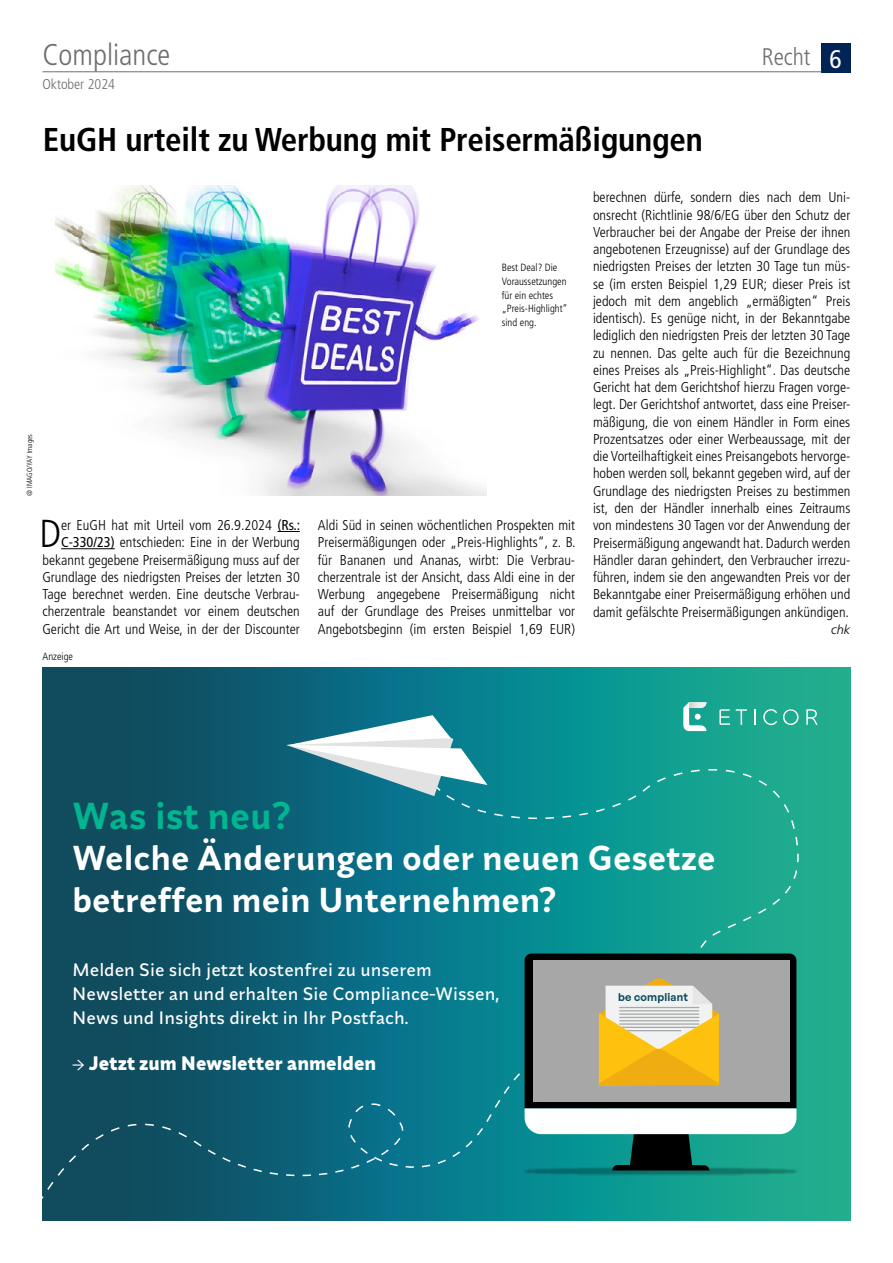
<style>
.page{position:relative;width:893px;height:1263px;background:#fff}
.page>*{position:absolute;margin:0;border:0;box-sizing:border-box;transform-origin:0 0}
.t1{font:300 condensed 39px "Frutiger LT Pro";color:#000}
.t2{font:600 37.5px "Synonym";color:#00b58f}
.t3{font:600 34.5px/41.4px "Synonym";color:#fff}
.t4{font:700 condensed 33px "Frutiger LT Pro";letter-spacing:-.005em;color:#000}
.t5{font:300 condensed 30px "Frutiger LT Pro";color:#6e6e6e}
.t6{font:300 condensed 24px "Frutiger LT Pro";color:#6e6e6e}
.t7{font:700 19.5px "Synonym";color:#fff}
.t8{font:500 18px/24px "Synonym";color:#fff}
.t9{font:300 condensed 14.25px/17.2px "Frutiger LT Pro";color:#000;text-align:justify}
.t10{font:300 condensed 14.25px "Frutiger LT Pro";color:#6e6e6e}
.t11{font:italic 300 12.75px "Frutiger LT Pro";color:#000}
.t12{font:600 10.95px "General Sans";letter-spacing:.02em;color:#0e4b5e}
.t13{font:300 condensed 10.5px/13.5px "Frutiger LT Pro";color:#000}
.t14{font:300 condensed 7.5px "Frutiger LT Pro";color:#000}
.s1{font-weight:400;font-size:25.5px;color:#fff}
.s2{font-weight:400}
.s3{font-family:"Minion Pro";font-weight:400}
</style>
<div class="page">
<div style="left:821px;top:43px;width:29px;height:30px;background:#002455"></div>
<hr style="left:43px;top:71px;width:778px;height:1px;background:#6e6e6e">
<img style="left:55px;top:185px;width:432px;height:311px">
<svg style="left:43px;top:667px;width:807px;height:553px;background:#148480"></svg>
<svg style="left:796px;top:831px;width:13px;height:99px"></svg>
<svg style="left:651px;top:756px;width:139px;height:28px;background:#1ca692"></svg>
<svg style="left:43px;top:784px;width:753px;height:431px;background:#0d6d7a"></svg>
<svg style="left:493px;top:936px;width:303px;height:234px"></svg>
<img style="left:510px;top:1144px;width:296px;height:33px">
<svg style="left:286px;top:715px;width:352px;height:113px;background:#3697a1"></svg>
<svg style="left:719px;top:709px;width:11px;height:16px"></svg>
<svg style="left:736px;top:709px;width:11px;height:16px"></svg>
<svg style="left:754px;top:709px;width:1px;height:16px"></svg>
<svg style="left:763px;top:709px;width:14px;height:16px"></svg>
<svg style="left:783px;top:709px;width:16px;height:16px"></svg>
<svg style="left:806px;top:709px;width:12px;height:16px"></svg>
<svg style="left:683px;top:702px;width:23px;height:29px"></svg>
<svg style="left:277px;top:531px;width:23px;height:1px"></svg>
<hr style="left:61px;top:548px;width:54px;height:1px;background:#000">
<h3 class="t5" style="left:43px;top:37px;width:129px">Compliance</h3>
<h3 class="t6" style="left:762px;top:43px;width:81px">Recht <span class="s1">6</span></h3>
<p class="t10" style="left:43px;top:76px;width:74px">Oktober 2024</p>
<h3 class="t4" style="left:43px;top:120px;width:662px">EuGH urteilt zu Werbung mit Preisermäßigungen</h3>
<p class="t14" style="left:25px;top:496px;width:63px;rotate:-90deg">@ IMAGO/YAY Images</p>
<p class="t9" style="left:43px;top:517px;width:259px;text-align:right">er EuGH hat mit Urteil vom 26.9.2024 <span class="s2">(Rs.:<br>C-330/23)</span> entschieden: Eine in der Werbung bekannt gegebene Preisermäßigung muss auf der Grundlage des niedrigsten Preises der letzten 30<br>Tage berechnet werden. Eine deutsche Verbrau&shy;cherzentrale beanstandet vor einem deutschen Gericht die Art und Weise, in der der Discounter</p>
<h1 class="t1" style="left:39px;top:511px;width:23px">D</h1>
<p class="t13" style="left:43px;top:649px;width:32px">Anzeige</p>
<p class="t13" style="left:502px;top:261px;width:67px">Best Deal? Die<br>Voraussetzungen für ein echtes „Preis-Highlight“ sind eng.</p>
<p class="t9" style="left:318px;top:517px;width:259px">Aldi Süd in seinen wöchentlichen Prospekten mit Preisermäßigungen oder „Preis-Highlights“, z. B. für Bananen und Ananas, wirbt: Die Verbrau&shy;cherzentrale ist der Ansicht, dass Aldi eine in der Werbung angegebene Preisermäßigung nicht auf der Grundlage des Preises unmittelbar vor Angebotsbeginn (im ersten Beispiel 1,69 EUR)</p>
<p class="t9" style="left:593px;top:189px;width:259px">berechnen dürfe, sondern dies nach dem Uni&shy;onsrecht (Richtlinie 98/6/EG über den Schutz der Verbraucher bei der Angabe der Preise der ihnen angebotenen Erzeugnisse) auf der Grundlage des niedrigsten Preises der letzten 30 Tage tun müs&shy;se (im ersten Beispiel 1,29 EUR; dieser Preis ist jedoch mit dem angeblich „ermäßigten“ Preis identisch). Es genüge nicht, in der Bekanntgabe lediglich den niedrigsten Preis der letzten 30 Tage zu nennen. Das gelte auch für die Bezeichnung eines Preises als „Preis-Highlight“. Das deutsche Gericht hat dem Gerichtshof hierzu Fragen vorge&shy;legt. Der Gerichtshof antwortet, dass eine Preiser&shy;mäßigung, die von einem Händler in Form eines Prozentsatzes oder einer Werbeaussage, mit der die Vorteilhaftigkeit eines Preisangebots hervorge&shy;hoben werden soll, bekannt gegeben wird, auf der Grundlage des niedrigsten Preises zu bestimmen ist, den der Händler innerhalb eines Zeitraums von mindestens 30 Tagen vor der Anwendung der Preisermäßigung angewandt hat. Dadurch werden Händler daran gehindert, den Verbraucher irrezu&shy;führen, indem sie den angewandten Preis vor der Bekanntgabe einer Preisermäßigung erhöhen und damit gefälschte Preisermäßigungen ankündigen.</p>
<p class="t11" style="left:831px;top:622px;width:21px">chk</p>
<h2 class="t2" style="left:72px;top:792px;width:221px">Was ist neu?</h2>
<h3 class="t3" style="left:72px;top:837px;width:645px">Welche Änderungen oder neuen Gesetze betreffen mein Unternehmen?</h3>
<p class="t8" style="left:72px;top:957px;width:429px">Melden Sie sich jetzt kostenfrei zu unserem<br>Newsletter an und erhalten Sie Compliance-Wissen,<br>News und Insights direkt in Ihr Postfach.</p>
<h3 class="t7" style="left:72px;top:1050px;width:306px"><span class="s3">→</span> Jetzt zum Newsletter anmelden</h3>
<p class="t12" style="left:618px;top:990px;width:71px">be compliant</p>
</div>
